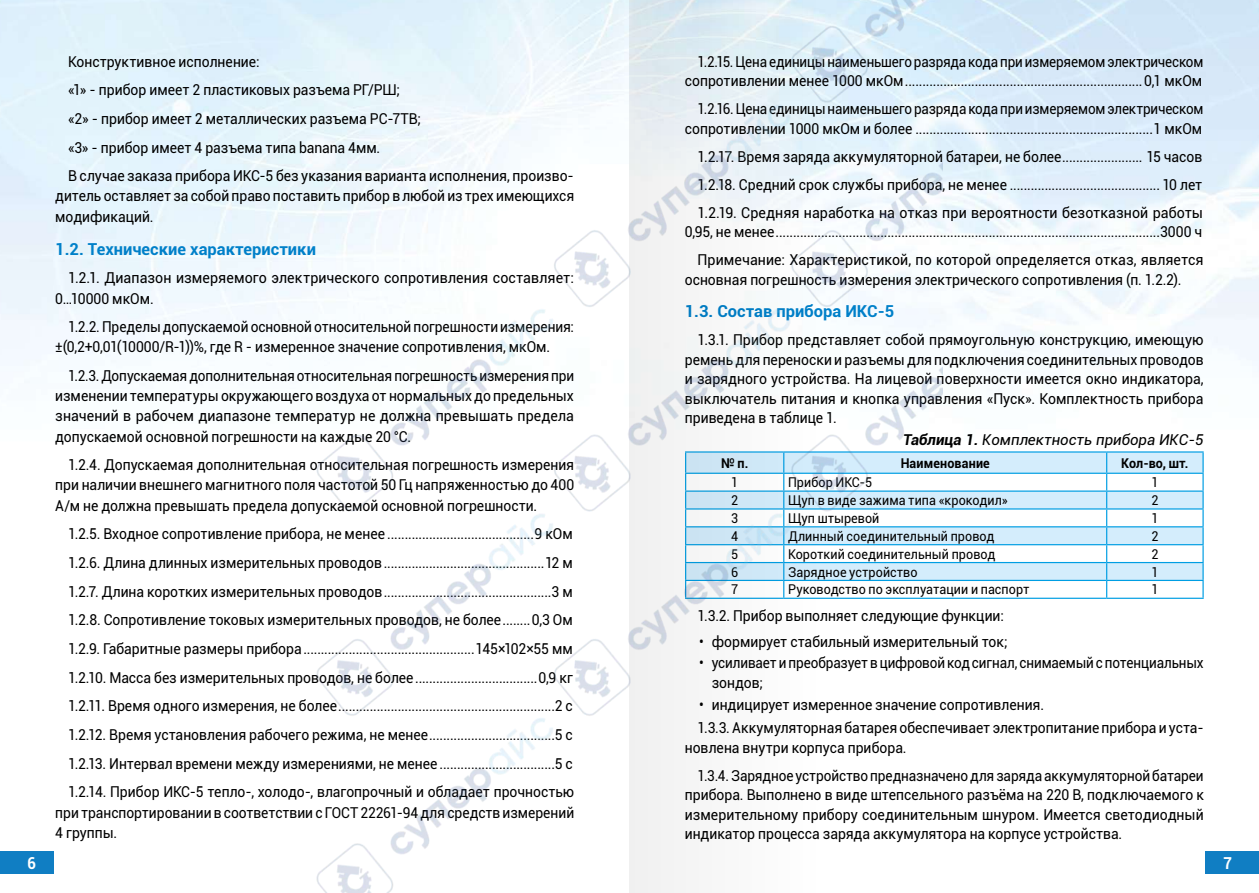
<style>
.page{position:relative;width:1259px;height:893px;background:#fff}
.page>*{position:absolute;margin:0;border:0;box-sizing:border-box;transform-origin:0 0}
.t1{font:700 16.5px "Roboto";color:#0080c9}
.t2{font:700 16.5px "Roboto";color:#fff;scale:.9 1}
.t3{font:15px/28.7px "Roboto";color:#000;scale:.93 1}
.t4{font:15px/19.5px "Roboto";color:#000;text-align:right;scale:.9 1}
.t5{font:15px/19.5px "Roboto";color:#000;text-align:justify;scale:.94 1}
.t6{font:15px/20.1px "Roboto";color:#000;text-align:justify;scale:.91 1}
.t7{font:15px/20.1px "Roboto";color:#000;scale:.92 1}
.t8{font:15px/20.1px "Roboto";color:#000;scale:.95 1}
.t9{font:italic 15px "Roboto";color:#000}
.t10{font:13.5px "Roboto";letter-spacing:.005em;color:#000;scale:.93 1}
.t11{font:700 13.5px "Roboto";letter-spacing:.01em;color:#000;scale:.93 1}
.s1{font-weight:700}
</style>
<div class="page">
<img style="left:0;top:0;width:1259px;height:874px">
<div style="left:942px;top:453px;width:260px;height:20px;background:#d4edfc"></div>
<svg style="left:942px;top:474px;width:260px;height:124px"></svg>
<hr style="left:784px;top:451px;width:322px;height:2px;background:#009ee3">
<hr style="left:1106px;top:451px;width:97px;height:2px;background:#009ee3">
<hr style="left:784px;top:473px;width:322px;height:1px;background:#009ee3">
<hr style="left:1106px;top:473px;width:97px;height:1px;background:#009ee3">
<hr style="left:784px;top:490px;width:322px;height:2px;background:#009ee3">
<hr style="left:1106px;top:490px;width:97px;height:2px;background:#009ee3">
<hr style="left:784px;top:508px;width:322px;height:2px;background:#009ee3">
<hr style="left:1106px;top:508px;width:97px;height:2px;background:#009ee3">
<hr style="left:784px;top:526px;width:322px;height:1px;background:#009ee3">
<hr style="left:1106px;top:526px;width:97px;height:1px;background:#009ee3">
<hr style="left:784px;top:544px;width:322px;height:1px;background:#009ee3">
<hr style="left:1106px;top:544px;width:97px;height:1px;background:#009ee3">
<hr style="left:784px;top:562px;width:322px;height:1px;background:#009ee3">
<hr style="left:1106px;top:562px;width:97px;height:1px;background:#009ee3">
<hr style="left:784px;top:580px;width:322px;height:1px;background:#009ee3">
<hr style="left:1106px;top:580px;width:97px;height:1px;background:#009ee3">
<svg style="left:1106px;top:453px;width:1px;height:145px"></svg>
<svg style="left:1202px;top:453px;width:1px;height:145px"></svg>
<hr style="left:784px;top:598px;width:322px;height:1px;background:#009ee3">
<hr style="left:1106px;top:598px;width:97px;height:1px;background:#009ee3">
<div style="left:1205px;top:851px;width:54px;height:22px;background:#107ec3"></div>
<div style="left:0;top:851px;width:54px;height:22px;background:#107ec3"></div>
<img style="left:316px;top:0;width:626px;height:893px">
<p class="t2" style="left:27px;top:851px;width:11px">6</p>
<p class="t3" style="left:68px;top:46px;width:545px">Конструктивное исполнение:<br>«1» - прибор имеет 2 пластиковых разъема РГ/РШ;<br>«2» - прибор имеет 2 металлических разъема РС-7ТВ;<br>«3» - прибор имеет 4 разъема типа banana 4мм.<br>В случае заказа прибора ИКС-5 без указания варианта исполнения, произво-</p>
<p class="t3" style="left:55px;top:185px;width:559px;line-height:20.1px">дитель оставляет за собой право поставить прибор в любой из трех имеющихся модификаций.</p>
<p class="t1" style="left:55px;top:237px;width:262px">1.2. Технические характеристики</p>
<p class="t8" style="left:55px;top:267px;width:548px;text-indent:13px">1.2.1. Диапазон измеряемого электрического сопротивления составляет:<br>0…10000 мкОм.</p>
<p class="t7" style="left:55px;top:316px;width:565px;text-indent:13px">1.2.2. Пределы допускаемой основной относительной погрешности измерения: ±(0,2+0,01(10000/R-1))%, где R - измеренное значение сопротивления, мкОм.</p>
<p class="t6" style="left:55px;top:365px;width:572px;text-indent:13px">1.2.3. Допускаемая дополнительная относительная погрешность измерения при изменении температуры окружающего воздуха от нормальных до предельных значений в рабочем диапазоне температур не должна превышать предела допускаемой основной погрешности на каждые 20 °C.</p>
<p class="t3" style="left:55px;top:454px;width:559px;line-height:20.1px;text-align:justify;text-indent:13px">1.2.4. Допускаемая дополнительная относительная погрешность измерения при наличии внешнего магнитного поля частотой 50 Гц напряженностью до 400<br>А/м не должна превышать предела допускаемой основной погрешности.</p>
<p class="t3" style="left:68px;top:519px;width:546px;text-align:justify">1.2.5. Входное сопротивление прибора, не менее ..........................................9 кОм 1.2.6. Длина длинных измерительных проводов..............................................12 м 1.2.7. Длина коротких измерительных проводов................................................3 м 1.2.8. Сопротивление токовых измерительных проводов, не более........0,3 Ом 1.2.9. Габаритные размеры прибора.................................................145×102×55 мм 1.2.10. Масса без измерительных проводов, не более...................................0,9 кг 1.2.11. Время одного измерения, не более..............................................................2 с 1.2.12. Время установления рабочего режима, не менее....................................5 с 1.2.13. Интервал времени между измерениями, не менее .................................5 с 1.2.14. Прибор ИКС-5 тепло-, холодо-, влагопрочный и обладает прочностью</p>
<p class="t7" style="left:55px;top:802px;width:565px">при транспортировании в соответствии с ГОСТ 22261-94 для средств измерений<br>4 группы.</p>
<p class="t4" style="left:685px;top:51px;width:578px">1.2.15. Цена единицы наименьшего разряда кода при измеряемом электрическом сопротивлении менее 1000 мкОм....................................................................0,1 мкОм</p>
<p class="t4" style="left:685px;top:98px;width:578px">1.2.16. Цена единицы наименьшего разряда кода при измеряемом электрическом сопротивлении 1000 мкОм и более ....................................................................1 мкОм</p>
<p class="t3" style="left:697px;top:142px;width:545px;line-height:28px;text-align:justify">1.2.17. Время заряда аккумуляторной батареи, не более....................... 15 часов 1.2.18. Средний срок службы прибора, не менее ........................................... 10 лет 1.2.19. Средняя наработка на отказ при вероятности безотказной работы</p>
<p class="t3" style="left:685px;top:217px;width:559px;line-height:28px;text-align:right">0,95, не менее..............................................................................................................3000 ч<br>Примечание: Характеристикой, по которой определяется отказ, является</p>
<p class="t3" style="left:685px;top:264px;width:535px">основная погрешность измерения электрического сопротивления (п. 1.2.2).</p>
<p class="t1" style="left:685px;top:300px;width:211px">1.3. Состав прибора ИКС-5</p>
<p class="t5" style="left:685px;top:329px;width:553px;text-indent:13px">1.3.1. Прибор представляет собой прямоугольную конструкцию, имеющую ремень для переноски и разъемы для подключения соединительных проводов и зарядного устройства. На лицевой поверхности имеется окно индикатора, выключатель питания и кнопка управления «Пуск». Комплектность прибора приведена в таблице 1.</p>
<p class="t9" style="left:903px;top:430px;width:302px"><span class="s1">Таблица 1.</span> Комплектность прибора ИКС-5</p>
<p class="t11" style="left:721px;top:453px;width:31px">№ п.</p>
<p class="t11" style="left:900px;top:453px;width:97px">Наименование</p>
<p class="t11" style="left:1121px;top:453px;width:74px">Кол-во, шт.</p>
<p class="t10" style="left:731px;top:473px;width:9px">1</p>
<p class="t10" style="left:788px;top:473px;width:92px">Прибор ИКС-5</p>
<p class="t10" style="left:1151px;top:473px;width:9px">1</p>
<p class="t10" style="left:731px;top:491px;width:9px">2</p>
<p class="t10" style="left:788px;top:491px;width:238px">Щуп в виде зажима типа «крокодил»</p>
<p class="t10" style="left:1151px;top:491px;width:9px">2</p>
<p class="t10" style="left:731px;top:509px;width:9px">3</p>
<p class="t10" style="left:788px;top:509px;width:100px">Щуп штыревой</p>
<p class="t10" style="left:1151px;top:509px;width:9px">1</p>
<p class="t10" style="left:731px;top:527px;width:9px">4</p>
<p class="t10" style="left:788px;top:527px;width:223px">Длинный соединительный провод</p>
<p class="t10" style="left:1151px;top:527px;width:9px">2</p>
<p class="t10" style="left:731px;top:544px;width:9px">5</p>
<p class="t10" style="left:788px;top:544px;width:224px">Короткий соединительный провод</p>
<p class="t10" style="left:1151px;top:544px;width:9px">2</p>
<p class="t10" style="left:731px;top:562px;width:9px">6</p>
<p class="t10" style="left:788px;top:562px;width:141px">Зарядное устройство</p>
<p class="t10" style="left:1151px;top:562px;width:9px">1</p>
<p class="t10" style="left:731px;top:580px;width:9px">7</p>
<p class="t10" style="left:788px;top:580px;width:261px">Руководство по эксплуатации и паспорт</p>
<p class="t10" style="left:1151px;top:580px;width:9px">1</p>
<p class="t3" style="left:697px;top:601px;width:331px">1.3.2. Прибор выполняет следующие функции:</p>
<p class="t3" style="left:699px;top:626px;width:333px">• формирует стабильный измерительный ток;</p>
<p class="t3" style="left:712px;top:653px;width:530px;line-height:19.5px;text-indent:-13px">• усиливает и преобразует в цифровой код сигнал, снимаемый с потенциальных зондов;</p>
<p class="t3" style="left:697px;top:692px;width:546px;line-height:23.7px">• индицирует измеренное значение сопротивления.<br>1.3.3. Аккумуляторная батарея обеспечивает электропитание прибора и уста-</p>
<p class="t3" style="left:697px;top:733px;width:546px;line-height:28px;text-indent:-13px">новлена внутри корпуса прибора.<br>1.3.4. Зарядное устройство предназначено для заряда аккумуляторной батареи</p>
<p class="t3" style="left:685px;top:785px;width:560px;line-height:19.5px;text-align:justify">прибора. Выполнено в виде штепсельного разъёма на 220 В, подключаемого к измерительному прибору соединительным шнуром. Имеется светодиодный индикатор процесса заряда аккумулятора на корпусе устройства.</p>
<p class="t2" style="left:1223px;top:851px;width:11px">7</p>
</div>
